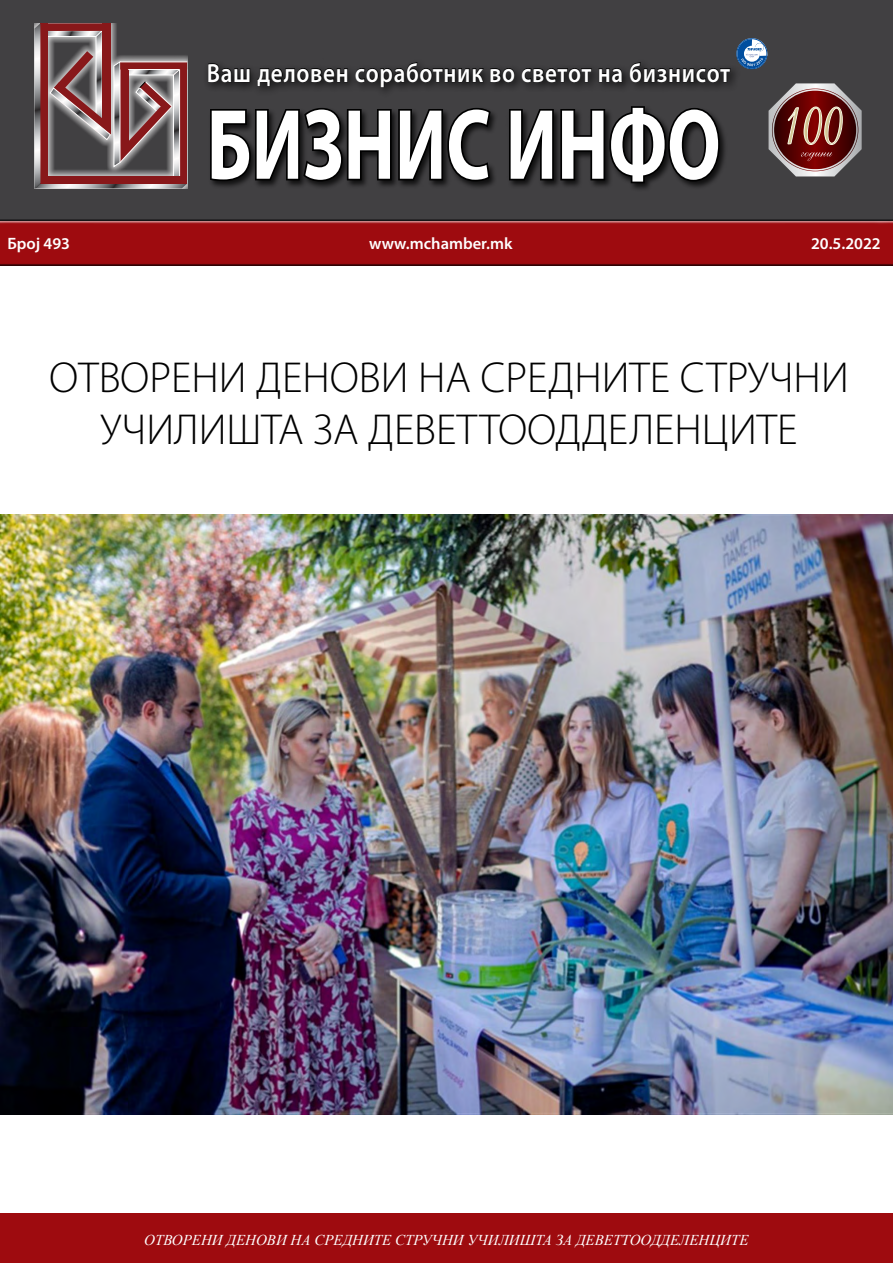
<style>
.page{position:relative;width:893px;height:1263px;background:#fff}
.page>*{position:absolute;margin:0;border:0;box-sizing:border-box;transform-origin:0 0}
.t1{font:700 100.95px "Myriad Pro";color:#fff;scale:.74 1}
.t2{font:63.6px "Amaze Normal";color:#d4c894;scale:.72 1}
.t3{font:300 43.5px/52.2px "Myriad Pro";color:#000;text-align:center}
.t4{font:600 26.4px "Myriad Pro";letter-spacing:.03em;color:#fff;scale:.88 1}
.t5{font:600 16.5px "Myriad Pro";color:#fff}
.t6{font:italic 15px "Times New Roman";color:#fff}
</style>
<div class="page">
<img style="left:0;top:515px;width:893px;height:600px">
<div style="left:0;top:0;width:893px;height:221px;background:#414042"></div>
<div style="left:0;top:1213px;width:893px;height:50px;background:#9e0b0f"></div>
<svg style="left:34px;top:23px;width:153px;height:166px"></svg>
<div style="left:209px;top:104px;width:519px;height:88px;background:#000;opacity:.75"></div>
<svg style="left:209px;top:106px;width:283px;height:77px"></svg>
<svg style="left:507px;top:104px;width:214px;height:81px"></svg>
<div style="left:203px;top:58px;width:538px;height:40px;background:#000;opacity:.86"></div>
<svg style="left:208px;top:63px;width:42px;height:20px"></svg>
<svg style="left:257px;top:68px;width:91px;height:18px;background:#1e1d1e"></svg>
<svg style="left:355px;top:62px;width:129px;height:26px"></svg>
<svg style="left:490px;top:68px;width:25px;height:15px"></svg>
<svg style="left:521px;top:68px;width:71px;height:15px"></svg>
<svg style="left:599px;top:68px;width:23px;height:15px"></svg>
<svg style="left:630px;top:62px;width:101px;height:21px"></svg>
<div style="left:0;top:219px;width:893px;height:47px;background:#29282a"></div>
<div style="left:0;top:220px;width:893px;height:48px;background:#000;opacity:.75"></div>
<img style="left:769px;top:83px;width:93px;height:93px">
<img style="left:772px;top:89px;width:86px;height:82px">
<svg style="left:801px;top:152px;width:31px;height:9px"></svg>
<svg style="left:787px;top:106px;width:56px;height:39px;background:#83312d"></svg>
<svg style="left:736px;top:38px;width:31px;height:31px"></svg>
<svg style="left:737px;top:39px;width:29px;height:29px"></svg>
<svg style="left:741px;top:38px;width:26px;height:28px"></svg>
<div style="left:737px;top:39px;width:30px;height:30px;border:1px solid #014e9f;border-radius:50%"></div>
<p class="t4" style="left:207px;top:56px;width:596px">Ваш деловен соработник во светот на бизнисот</p>
<h1 class="t1" style="left:207px;top:79px;width:696px">БИЗНИС ИНФО</h1>
<h2 class="t2" style="left:782px;top:82px;width:87px">100</h2>
<p class="t5" style="left:7px;top:233px;width:64px">Број 493</p>
<p class="t5" style="left:369px;top:233px;width:145px">www.mchamber.mk</p>
<p class="t5" style="left:811px;top:233px;width:71px">20.5.2022</p>
<p class="t3" style="left:49px;top:351px;width:801px">OТВОРЕНИ ДЕНОВИ НА СРЕДНИТЕ СТРУЧНИ<br>УЧИЛИШТА ЗА ДЕВЕТТООДДЕЛЕНЦИТЕ</p>
<p class="t6" style="left:144px;top:1230px;width:606px">OТВОРЕНИ ДЕНОВИ НА СРЕДНИТЕ СТРУЧНИ УЧИЛИШТА ЗА ДЕВЕТТООДДЕЛЕНЦИТЕ</p>
</div>
